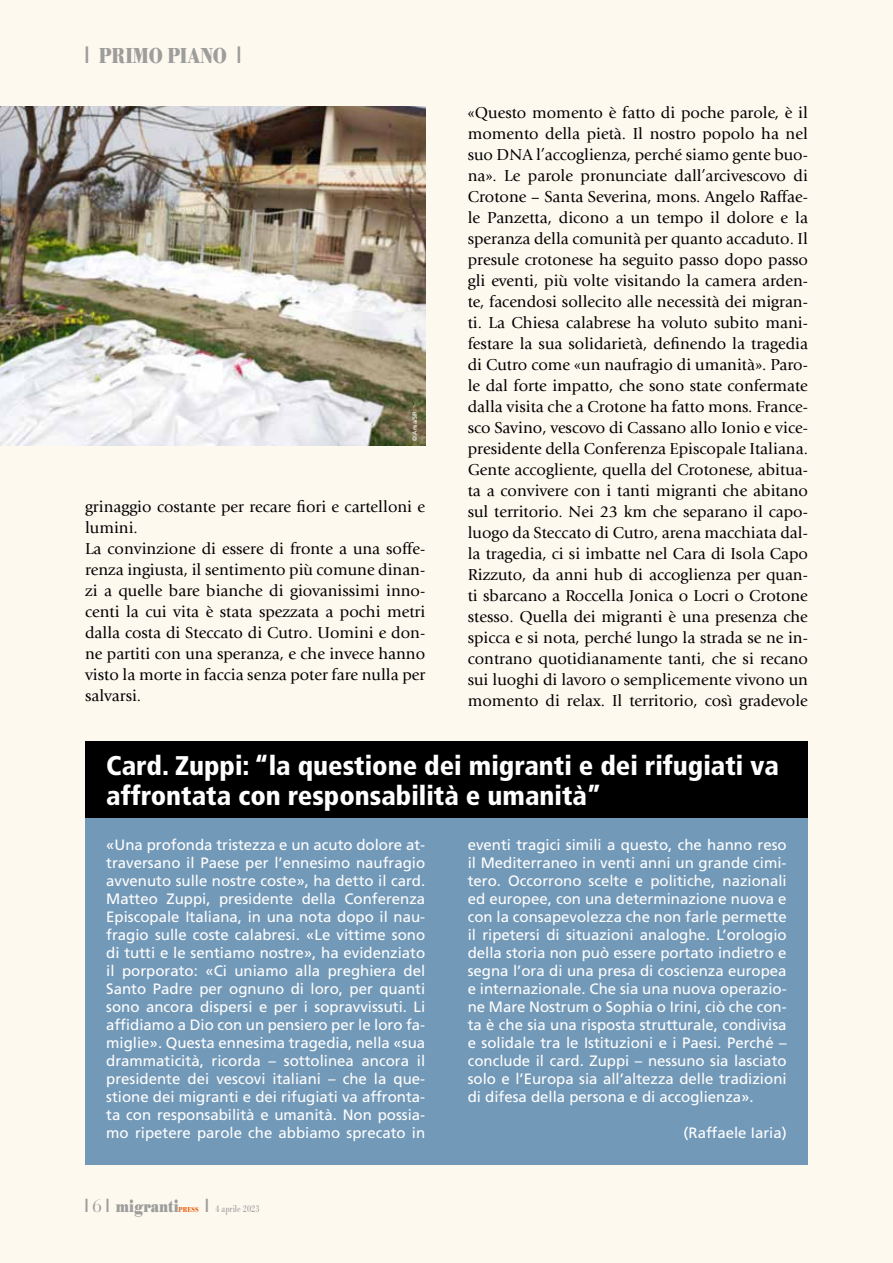
<style>
.page{position:relative;width:893px;height:1263px;background:#fff}
.page>*{position:absolute;margin:0;border:0;box-sizing:border-box;transform-origin:0 0}
.t1{font:900 condensed 27px/30px "Frutiger LT Std";color:#fff}
.t2{font:700 22.5px "Bodoni URW";color:#9d9d9c;scale:.8 1}
.t3{font:700 18px "Bodoni URW";color:#9d9d9c;scale:.8 1}
.t4{font:16.5px/21px "Giovanni Std";color:#000}
.t5{font:15px/18px "Frutiger LT Std";color:#fff;text-align:justify}
.t6{font:10.5px "Bodoni URW";color:#9d9d9c;scale:.8 1}
.t7{font:700 7.5px "Bodoni URW";letter-spacing:.005em;color:#e76d23;scale:.8 1}
.t8{font:6px "Frutiger LT Std";color:#fff}
.s1{font-family:"False Positive BRK";font-weight:400}
.s2{font-family:"Bauer Bodoni Std";font-weight:400}
.s3{font-family:"False Positive BRK";font-size:18px}
</style>
<div class="page">
<div style="left:0;top:0;width:892px;height:1263px;background:#fef9ef"></div>
<div style="left:85px;top:818px;width:723px;height:347px;background:#7399b8"></div>
<div style="left:85px;top:741px;width:723px;height:77px;background:#000"></div>
<img style="left:0;top:106px;width:425px;height:339px">
<h2 class="t2" style="left:85px;top:43px;width:196px"><span class="s1">1</span> PRIMO PIANO <span class="s1">1</span></h2>
<p class="t8" style="left:411px;top:441px;width:32px;rotate:-90deg">© Ansa/SIR</p>
<p class="t4" style="left:85px;top:496px;width:342px">grinaggio costante per recare fiori e cartelloni e lumini.<br>La convinzione di essere di fronte a una soffe&shy;renza ingiusta, il sentimento più comune dinan&shy;zi a quelle bare bianche di giovanissimi inno&shy;centi la cui vita è stata spezzata a pochi metri dalla costa di Steccato di Cutro. Uomini e don&shy;ne partiti con una speranza, e che invece hanno visto la morte in faccia senza poter fare nulla per salvarsi.</p>
<p class="t4" style="left:468px;top:103px;width:342px;text-align:justify">«Questo momento è fatto di poche parole, è il momento della pietà. Il nostro popolo ha nel suo DNA l’accoglienza, perché siamo gente buo&shy;na». Le parole pronunciate dall’arcivescovo di Crotone – Santa Severina, mons. Angelo Raffae&shy;le Panzetta, dicono a un tempo il dolore e la speranza della comunità per quanto accaduto. Il presule crotonese ha seguito passo dopo passo gli eventi, più volte visitando la camera arden&shy;te, facendosi sollecito alle necessità dei migran&shy;ti. La Chiesa calabrese ha voluto subito mani&shy;festare la sua solidarietà, definendo la tragedia di Cutro come «un naufragio di umanità». Paro&shy;le dal forte impatto, che sono state confermate dalla visita che a Crotone ha fatto mons. France&shy;sco Savino, vescovo di Cassano allo Ionio e vice&shy;presidente della Conferenza Episcopale Italiana.<br>Gente accogliente, quella del Crotonese, abitua&shy;ta a convivere con i tanti migranti che abitano sul territorio. Nei 23 km che separano il capo&shy;luogo da Steccato di Cutro, arena macchiata dal&shy;la tragedia, ci si imbatte nel Cara di Isola Capo Rizzuto, da anni hub di accoglienza per quan&shy;ti sbarcano a Roccella Jonica o Locri o Crotone stesso. Quella dei migranti è una presenza che spicca e si nota, perché lungo la strada se ne in&shy;contrano quotidianamente tanti, che si recano sui luoghi di lavoro o semplicemente vivono un momento di relax. Il territorio, così gradevole</p>
<h1 class="t1" style="left:106px;top:750px;width:674px">Card. Zuppi: “la questione dei migranti e dei rifugiati va affrontata con responsabilità e umanità”</h1>
<p class="t5" style="left:106px;top:836px;width:320px">«Una profonda tristezza e un acuto dolore at&shy;traversano il Paese per l’ennesimo naufragio avvenuto sulle nostre coste», ha detto il card.<br>Matteo Zuppi, presidente della Conferenza Episcopale Italiana, in una nota dopo il nau&shy;fragio sulle coste calabresi. «Le vittime sono di tutti e le sentiamo nostre», ha evidenziato il porporato: «Ci uniamo alla preghiera del Santo Padre per ognuno di loro, per quanti sono ancora dispersi e per i sopravvissuti. Li affidiamo a Dio con un pensiero per le loro fa&shy;miglie». Questa ennesima tragedia, nella «sua drammaticità, ricorda – sottolinea ancora il presidente dei vescovi italiani – che la que&shy;stione dei migranti e dei rifugiati va affronta&shy;ta con responsabilità e umanità. Non possia&shy;mo ripetere parole che abbiamo sprecato in</p>
<p class="t5" style="left:468px;top:836px;width:320px">eventi tragici simili a questo, che hanno reso il Mediterraneo in venti anni un grande cimi&shy;tero. Occorrono scelte e politiche, nazionali ed europee, con una determinazione nuova e con la consapevolezza che non farle permette il ripetersi di situazioni analoghe. L’orologio della storia non può essere portato indietro e segna l’ora di una presa di coscienza europea e internazionale. Che sia una nuova operazio&shy;ne Mare Nostrum o Sophia o Irini, ciò che con&shy;ta è che sia una risposta strutturale, condivisa e solidale tra le Istituzioni e i Paesi. Perché – conclude il card. Zuppi – nessuno sia lasciato solo e l’Europa sia all’altezza delle tradizioni di difesa della persona e di accoglienza».</p>
<p class="t5" style="left:683px;top:1124px;width:105px">(Raffaele Iaria)</p>
<p class="t3" style="left:85px;top:1196px;width:118px"><span class="s1">1</span> <span class="s2">6</span> <span class="s1">1</span> migranti</p>
<p class="t7" style="left:179px;top:1205px;width:27px">PRESS</p>
<p class="t6" style="left:206px;top:1203px;width:69px"><span class="s3">1</span> 4 aprile 2023</p>
</div>
